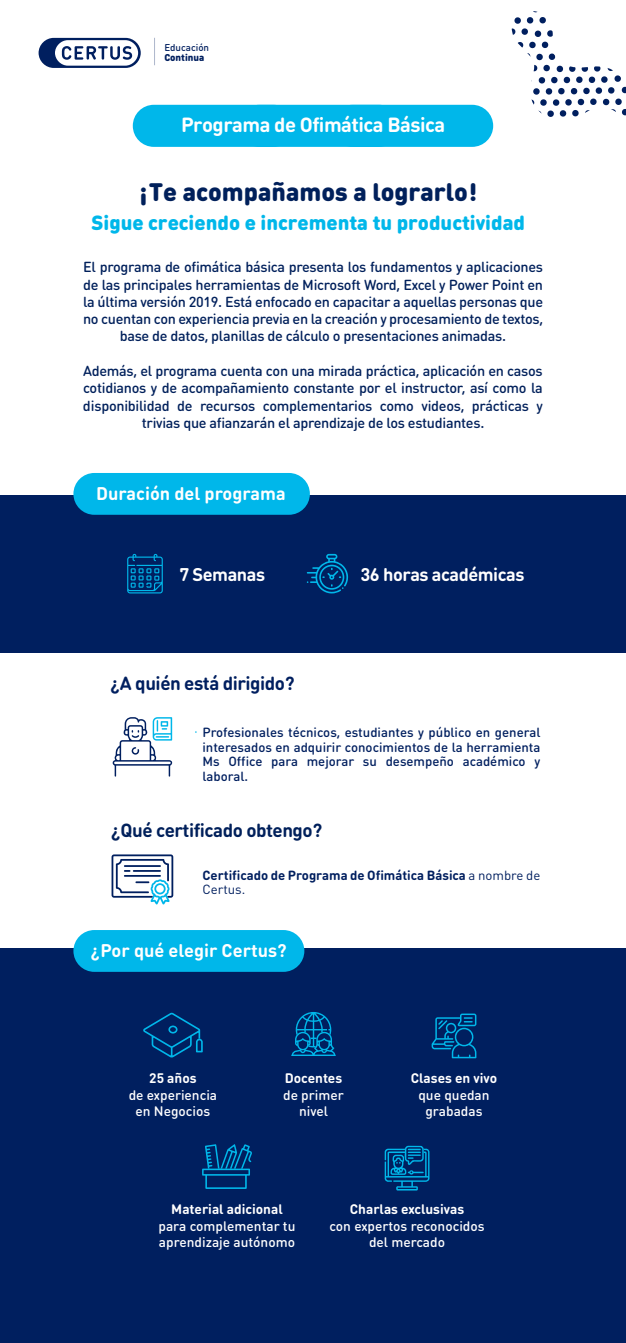
<style>
.page{position:relative;width:626px;height:1343px;background:#fff}
.page>*{position:absolute;margin:0;border:0;box-sizing:border-box;transform-origin:0 0}
.t1{font:900 25px "DIN Round OT";color:#00205b}
.t2{font:900 20.25px "DIN Round OT";color:#00b7ea}
.t3{font:700 20.25px "DIN Round OT";letter-spacing:-.025em;color:#fff}
.t4{font:700 18.75px "DIN Round OT";letter-spacing:-.025em;color:#00205b}
.t5{font:700 18.75px "DIN Round OT";letter-spacing:-.025em;color:#001f5f}
.t6{font:700 18.12px "DIN Round OT";letter-spacing:-.005em;color:#fff}
.t7{font:700 18.12px "DIN Round OT";letter-spacing:-.025em;color:#fff}
.t8{font:500 14.38px/17.2px "DIN Round OT";letter-spacing:-.02em;color:#00205b;text-align:center}
.t9{font:500 13.69px/16.4px "DIN Round OT";color:#fff;text-align:center}
.t10{font:700 13.69px "DIN Round OT";color:#fff}
.t11{font:500 13.12px/14.8px "DIN Round OT";color:#001f5f;text-align:justify}
.t12{font:700 13.12px/14.8px "DIN Round OT";color:#001f5f}
.t13{font:500 9.75px "DIN Round OT";color:#001f5f}
.t14{font:900 9.75px "DIN Round OT";color:#001f5f}
.s1{font-weight:400}
</style>
<div class="page">
<div style="left:0;top:495px;width:625px;height:158px;background:#001f5f"></div>
<div style="left:0;top:948px;width:625px;height:395px;background:#001f5f"></div>
<div style="left:133px;top:105px;width:161px;height:42px;background:#00b7ea;border-radius:21px"></div>
<div style="left:238px;top:105px;width:161px;height:42px;background:#00b7ea;border-radius:21px"></div>
<div style="left:331px;top:105px;width:161px;height:42px;background:#00b7ea;border-radius:21px"></div>
<svg style="left:143px;top:1012px;width:59px;height:45px"></svg>
<svg style="left:291px;top:1012px;width:44px;height:44px"></svg>
<svg style="left:431px;top:1013px;width:45px;height:45px"></svg>
<svg style="left:202px;top:1144px;width:50px;height:45px"></svg>
<svg style="left:384px;top:1145px;width:45px;height:45px"></svg>
<div style="left:73px;top:930px;width:231px;height:42px;background:#00b7ea;border-radius:21px"></div>
<div style="left:73px;top:473px;width:236px;height:42px;background:#00b7ea;border-radius:21px"></div>
<svg style="left:127px;top:554px;width:36px;height:39px"></svg>
<svg style="left:306px;top:554px;width:42px;height:39px"></svg>
<div style="left:39px;top:38px;width:102px;height:30px;background:#001f5f;border-radius:15px"></div>
<svg style="left:55px;top:40px;width:83px;height:26px"></svg>
<svg style="left:154px;top:38px;width:1px;height:27px"></svg>
<svg style="left:111px;top:854px;width:62px;height:50px"></svg>
<svg style="left:112px;top:717px;width:60px;height:59px"></svg>
<svg style="left:511px;top:11px;width:114px;height:106px"></svg>
<p class="t13" style="left:164px;top:42px;width:46px">Educación</p>
<p class="t14" style="left:164px;top:51px;width:41px">Continua</p>
<h2 class="t3" style="left:181px;top:111px;width:265px">Programa de Ofimática Básica</h2>
<h1 class="t1" style="left:139px;top:175px;width:339px">¡Te acompañamos a lograrlo!</h1>
<h2 class="t2" style="left:91px;top:209px;width:434px">Sigue creciendo e incrementa tu productividad</h2>
<p class="t8" style="left:83px;top:258px;width:461px">El programa de ofimática básica presenta los fundamentos y aplicaciones de las principales herramientas de Microsoft Word, Excel y Power Point en la última versión 2019. Está enfocado en capacitar a aquellas personas que no cuentan con experiencia previa en la creación y procesamiento de textos, base de datos, planillas de cálculo o presentaciones animadas.</p>
<p class="t8" style="left:83px;top:362px;width:461px">Además, el programa cuenta con una mirada práctica, aplicación en casos cotidianos y de acompañamiento constante por el instructor, así como la disponibilidad de recursos complementarios como videos, prácticas y trivias que afianzarán el aprendizaje de los estudiantes.</p>
<p class="t6" style="left:96px;top:482px;width:191px">Duración del programa</p>
<p class="t7" style="left:179px;top:562px;width:87px">7 Semanas</p>
<p class="t7" style="left:360px;top:562px;width:165px">36 horas académicas</p>
<h3 class="t5" style="left:110px;top:671px;width:185px">¿A quién está dirigido?</h3>
<p class="t11" style="left:202px;top:724px;width:339px">Profesionales técnicos, estudiantes y público en general interesados en adquirir conocimientos de la herramienta Ms Office para mejorar su desempeño académico y laboral.</p>
<h3 class="t4" style="left:111px;top:818px;width:212px">¿Qué certificado obtengo?</h3>
<p class="t12" style="left:202px;top:867px;width:339px">Certificado de Programa de Ofimática Básica <span class="s1">a nombre de<br>Certus.</span></p>
<p class="t6" style="left:91px;top:939px;width:197px">¿Por qué elegir Certus?</p>
<p class="t10" style="left:149px;top:1069px;width:49px">25 años</p>
<p class="t9" style="left:128px;top:1086px;width:90px">de experiencia en Negocios</p>
<p class="t10" style="left:284px;top:1069px;width:59px">Docentes</p>
<p class="t9" style="left:283px;top:1086px;width:62px">de primer nivel</p>
<p class="t10" style="left:410px;top:1069px;width:88px">Clases en vivo</p>
<p class="t9" style="left:418px;top:1086px;width:73px">que quedan grabadas</p>
<p class="t10" style="left:171px;top:1200px;width:113px">Material adicional</p>
<p class="t9" style="left:158px;top:1217px;width:138px;text-align:left">para complementar tu aprendizaje autónomo</p>
<p class="t10" style="left:349px;top:1200px;width:116px">Charlas exclusivas</p>
<p class="t9" style="left:329px;top:1217px;width:157px">con expertos reconocidos del mercado</p>
</div>
